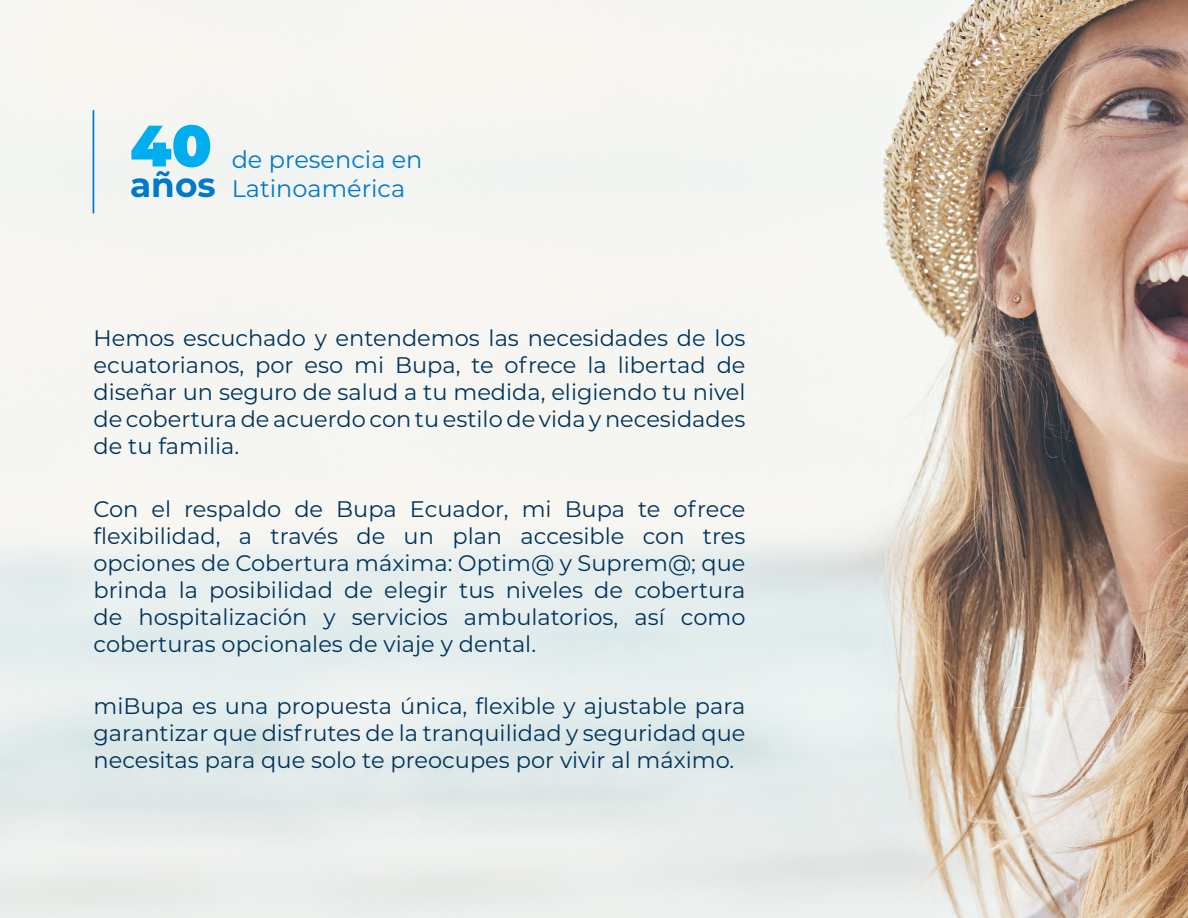
<style>
.page{position:relative;width:1188px;height:918px;background:#fff}
.page>*{position:absolute;margin:0;border:0;box-sizing:border-box;transform-origin:0 0}
.N1{font:900 58.35px "Montserrat";color:#00aeef}
.N1-2{font:700 34.35px "Montserrat";color:#0079c8}
.N1-3{font:24px/28.8px "Montserrat";color:#0079c8}
.miBupa_Intro_Copy{font:22.5px/27px "Montserrat";color:#00335b;text-align:justify}
</style>
<div class="page">
<img style="left:0;top:0;width:1188px;height:918px">
<hr style="left:93px;top:110px;width:1px;height:103px;background:#0079c8">
<p class="N1" style="left:130px;top:102px;width:83px">40</p>
<p class="N1-2" style="left:130px;top:160px;width:87px">años</p>
<p class="N1-3" style="left:232px;top:144px;width:192px">de presencia en<br>Latinoamérica</p>
<p class="miBupa_Intro_Copy" style="left:94px;top:324px;width:654px">Hemos escuchado y entendemos las necesidades de los ecuatorianos, por eso mi Bupa, te ofrece la libertad de diseñar un seguro de salud a tu medida, eligiendo tu nivel de cobertura de acuerdo con tu estilo de vida y necesidades de tu familia.</p>
<p class="miBupa_Intro_Copy" style="left:94px;top:494px;width:654px">Con el respaldo de Bupa Ecuador, mi Bupa te ofrece flexibilidad, a través de un plan accesible con tres opciones de Cobertura máxima: Optim@ y Suprem@; que brinda la posibilidad de elegir tus niveles de cobertura de hospitalización y servicios ambulatorios, así como coberturas opcionales de viaje y dental.</p>
<p class="miBupa_Intro_Copy" style="left:94px;top:692px;width:653px">miBupa es una propuesta única, flexible y ajustable para garantizar que disfrutes de la tranquilidad y seguridad que necesitas para que solo te preocupes por vivir al máximo.</p>
</div>
